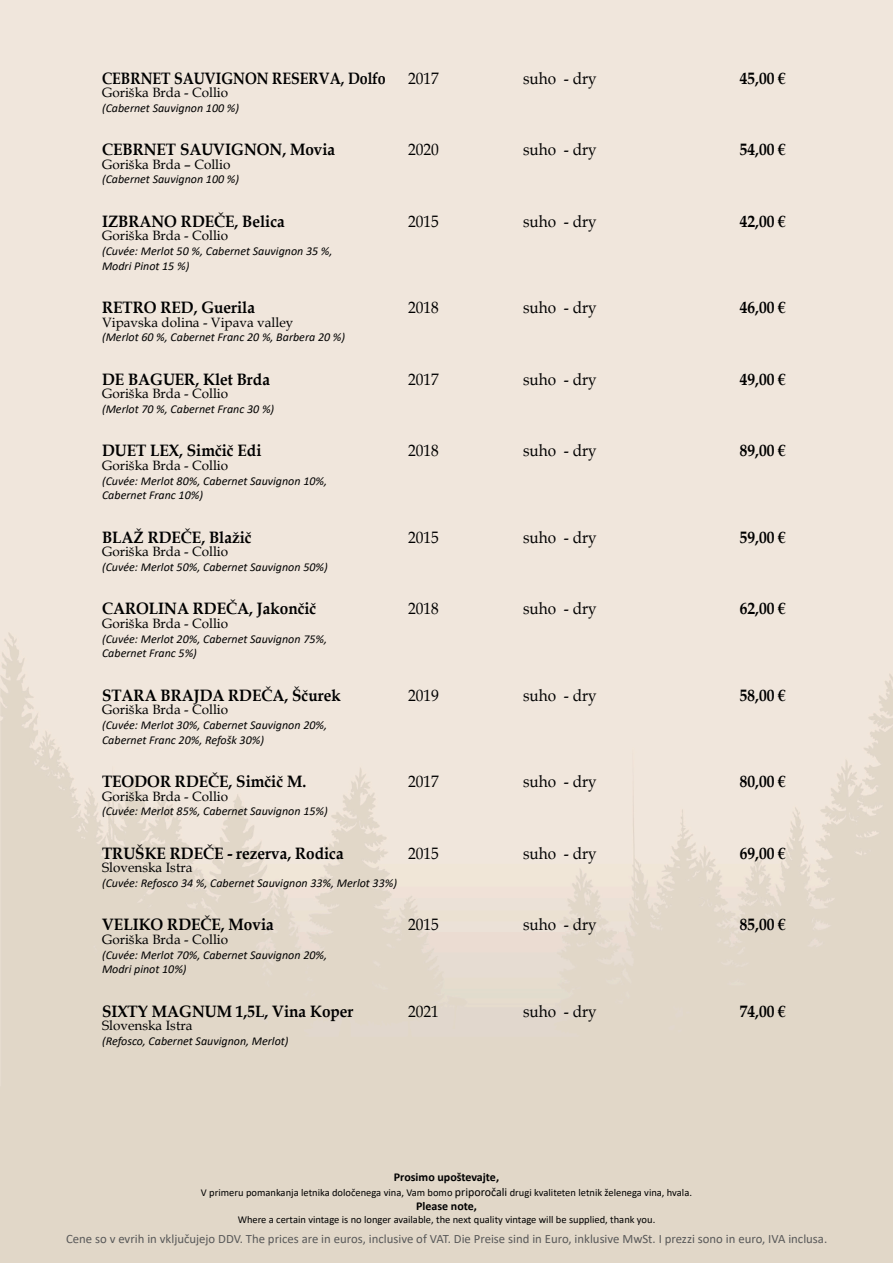
<style>
.page{position:relative;width:893px;height:1263px;background:#fff}
.page>*{position:absolute;margin:0;border:0;box-sizing:border-box;transform-origin:0 0}
.t1{font:700 16.5px "Book Antiqua";color:#000;scale:.93 1}
.t2{font:16.5px "Book Antiqua";color:#000;scale:.93 1}
.t3{font:700 16.5px "Book Antiqua";color:#000;scale:.86 1}
.t4{font:13.5px "Book Antiqua";color:#000}
.t5{font:12.75px "Calibri";color:#595959}
.t6{font:italic 12px/14.7px "Calibri";color:#000}
.t7{font:700 12px "Calibri";color:#000}
.t8{font:10.5px "Calibri";color:#000}
.s1{font-size:12px}
</style>
<div class="page">
<h1 class="t3" style="left:102px;top:72px;width:331px">CEBRNET SAUVIGNON RESERVA, Dolfo</h1>
<h1 class="t2" style="left:408px;top:72px;width:35px">2017</h1>
<h1 class="t2" style="left:523px;top:72px;width:81px">suho - dry</h1>
<h1 class="t1" style="left:740px;top:72px;width:51px">45,00 €</h1>
<p class="t4" style="left:102px;top:87px;width:128px">Goriška Brda - Collio</p>
<p class="t6" style="left:102px;top:101px;width:139px">(Cabernet Sauvignon 100 %)</p>
<h1 class="t1" style="left:102px;top:143px;width:252px">CEBRNET SAUVIGNON, Movia</h1>
<h1 class="t2" style="left:408px;top:143px;width:35px">2020</h1>
<h1 class="t2" style="left:523px;top:143px;width:81px">suho - dry</h1>
<h1 class="t1" style="left:740px;top:143px;width:51px">54,00 €</h1>
<p class="t4" style="left:102px;top:159px;width:130px">Goriška Brda – Collio</p>
<p class="t6" style="left:102px;top:173px;width:139px">(Cabernet Sauvignon 100 %)</p>
<h1 class="t1" style="left:102px;top:215px;width:198px">IZBRANO RDEČE, Belica</h1>
<h1 class="t2" style="left:408px;top:215px;width:35px">2015</h1>
<h1 class="t2" style="left:523px;top:215px;width:81px">suho - dry</h1>
<h1 class="t1" style="left:740px;top:215px;width:51px">42,00 €</h1>
<p class="t4" style="left:102px;top:230px;width:128px">Goriška Brda - Collio</p>
<p class="t6" style="left:102px;top:245px;width:232px">(Cuvée: Merlot 50 %, Cabernet Sauvignon 35 %,<br>Modri Pinot 15 %)</p>
<h1 class="t1" style="left:102px;top:301px;width:166px">RETRO RED, Guerila</h1>
<h1 class="t2" style="left:408px;top:301px;width:35px">2018</h1>
<h1 class="t2" style="left:523px;top:301px;width:81px">suho - dry</h1>
<h1 class="t1" style="left:740px;top:301px;width:51px">46,00 €</h1>
<p class="t4" style="left:102px;top:317px;width:193px">Vipavska dolina - Vipava valley</p>
<p class="t6" style="left:102px;top:331px;width:245px">(Merlot 60 %, Cabernet Franc 20 %, Barbera 20 %)</p>
<h1 class="t1" style="left:102px;top:373px;width:182px">DE BAGUER, Klet Brda</h1>
<h1 class="t2" style="left:408px;top:373px;width:35px">2017</h1>
<h1 class="t2" style="left:523px;top:373px;width:81px">suho - dry</h1>
<h1 class="t1" style="left:740px;top:373px;width:51px">49,00 €</h1>
<p class="t4" style="left:102px;top:388px;width:128px">Goriška Brda - Collio</p>
<p class="t6" style="left:102px;top:403px;width:174px">(Merlot 70 %, Cabernet Franc 30 %)</p>
<h1 class="t1" style="left:102px;top:444px;width:173px">DUET LEX, Simčič Edi</h1>
<h1 class="t2" style="left:408px;top:444px;width:35px">2018</h1>
<h1 class="t2" style="left:523px;top:444px;width:81px">suho - dry</h1>
<h1 class="t1" style="left:740px;top:444px;width:51px">89,00 €</h1>
<p class="t4" style="left:102px;top:460px;width:128px">Goriška Brda - Collio</p>
<p class="t6" style="left:102px;top:474px;width:227px">(Cuvée: Merlot 80%, Cabernet Sauvignon 10%,<br>Cabernet Franc 10%)</p>
<h1 class="t1" style="left:102px;top:531px;width:162px">BLAŽ RDEČE, Blažič</h1>
<h1 class="t2" style="left:408px;top:531px;width:35px">2015</h1>
<h1 class="t2" style="left:523px;top:531px;width:81px">suho - dry</h1>
<h1 class="t1" style="left:740px;top:531px;width:51px">59,00 €</h1>
<p class="t4" style="left:102px;top:546px;width:128px">Goriška Brda - Collio</p>
<p class="t6" style="left:102px;top:560px;width:227px">(Cuvée: Merlot 50%, Cabernet Sauvignon 50%)</p>
<h1 class="t1" style="left:102px;top:602px;width:232px">CAROLINA RDEČA, Jakončič</h1>
<h1 class="t2" style="left:408px;top:602px;width:35px">2018</h1>
<h1 class="t2" style="left:523px;top:602px;width:81px">suho - dry</h1>
<h1 class="t1" style="left:740px;top:602px;width:51px">62,00 €</h1>
<p class="t4" style="left:102px;top:618px;width:128px">Goriška Brda - Collio</p>
<p class="t6" style="left:102px;top:632px;width:227px">(Cuvée: Merlot 20%, Cabernet Sauvignon 75%,<br>Cabernet Franc 5%)</p>
<h1 class="t1" style="left:102px;top:689px;width:258px">STARA BRAJDA RDEČA, Ščurek</h1>
<h1 class="t2" style="left:408px;top:689px;width:35px">2019</h1>
<h1 class="t2" style="left:523px;top:689px;width:81px">suho - dry</h1>
<h1 class="t1" style="left:740px;top:689px;width:51px">58,00 €</h1>
<p class="t4" style="left:102px;top:704px;width:128px">Goriška Brda - Collio</p>
<p class="t6" style="left:102px;top:718px;width:227px">(Cuvée: Merlot 30%, Cabernet Sauvignon 20%,<br>Cabernet Franc 20%, Refošk 30%)</p>
<h1 class="t1" style="left:102px;top:775px;width:221px">TEODOR RDEČE, Simčič M.</h1>
<h1 class="t2" style="left:408px;top:775px;width:35px">2017</h1>
<h1 class="t2" style="left:523px;top:775px;width:81px">suho - dry</h1>
<h1 class="t1" style="left:740px;top:775px;width:51px">80,00 €</h1>
<p class="t4" style="left:102px;top:791px;width:128px">Goriška Brda - Collio</p>
<p class="t6" style="left:102px;top:805px;width:227px">(Cuvée: Merlot 85%, Cabernet Sauvignon 15%)</p>
<h1 class="t1" style="left:102px;top:847px;width:261px">TRUŠKE RDEČE - rezerva, Rodica</h1>
<h1 class="t2" style="left:408px;top:847px;width:35px">2015</h1>
<h1 class="t2" style="left:523px;top:847px;width:81px">suho - dry</h1>
<h1 class="t1" style="left:740px;top:847px;width:51px">69,00 €</h1>
<p class="t4" style="left:102px;top:862px;width:92px">Slovenska Istra</p>
<p class="t6" style="left:102px;top:876px;width:296px">(Cuvée: Refosco 34 %, Cabernet Sauvignon 33%, Merlot 33%)</p>
<h1 class="t1" style="left:102px;top:918px;width:186px">VELIKO RDEČE, Movia</h1>
<h1 class="t2" style="left:408px;top:918px;width:35px">2015</h1>
<h1 class="t2" style="left:523px;top:918px;width:81px">suho - dry</h1>
<h1 class="t1" style="left:740px;top:918px;width:51px">85,00 €</h1>
<p class="t4" style="left:102px;top:934px;width:128px">Goriška Brda - Collio</p>
<p class="t6" style="left:102px;top:948px;width:227px">(Cuvée: Merlot 70%, Cabernet Sauvignon 20%,<br>Modri pinot 10%)</p>
<h1 class="t1" style="left:102px;top:1005px;width:272px">SIXTY MAGNUM 1,5L, Vina Koper</h1>
<h1 class="t2" style="left:408px;top:1005px;width:35px">2021</h1>
<h1 class="t2" style="left:523px;top:1005px;width:81px">suho - dry</h1>
<h1 class="t1" style="left:740px;top:1005px;width:51px">74,00 €</h1>
<p class="t4" style="left:102px;top:1020px;width:92px">Slovenska Istra</p>
<p class="t6" style="left:102px;top:1034px;width:188px">(Refosco, Cabernet Sauvignon, Merlot)</p>
<p class="t7" style="left:394px;top:1172px;width:107px">Prosimo upoštevajte,</p>
<p class="t8" style="left:201px;top:1188px;width:493px">V primeru pomankanja letnika določenega vina, Vam bomo <span class="s1">priporočali</span> drugi kvaliteten letnik želenega vina, hvala.</p>
<p class="t7" style="left:416px;top:1201px;width:62px">Please note,</p>
<p class="t8" style="left:238px;top:1215px;width:419px">Where a certain vintage is no longer available, the next quality vintage will be supplied, thank you.</p>
<p class="t5" style="left:66px;top:1234px;width:763px">Cene so v evrih in vključujejo DDV. The prices are in euros, inclusive of VAT. Die Preise sind in Euro, inklusive MwSt. I prezzi sono in euro, IVA inclusa.</p>
</div>
